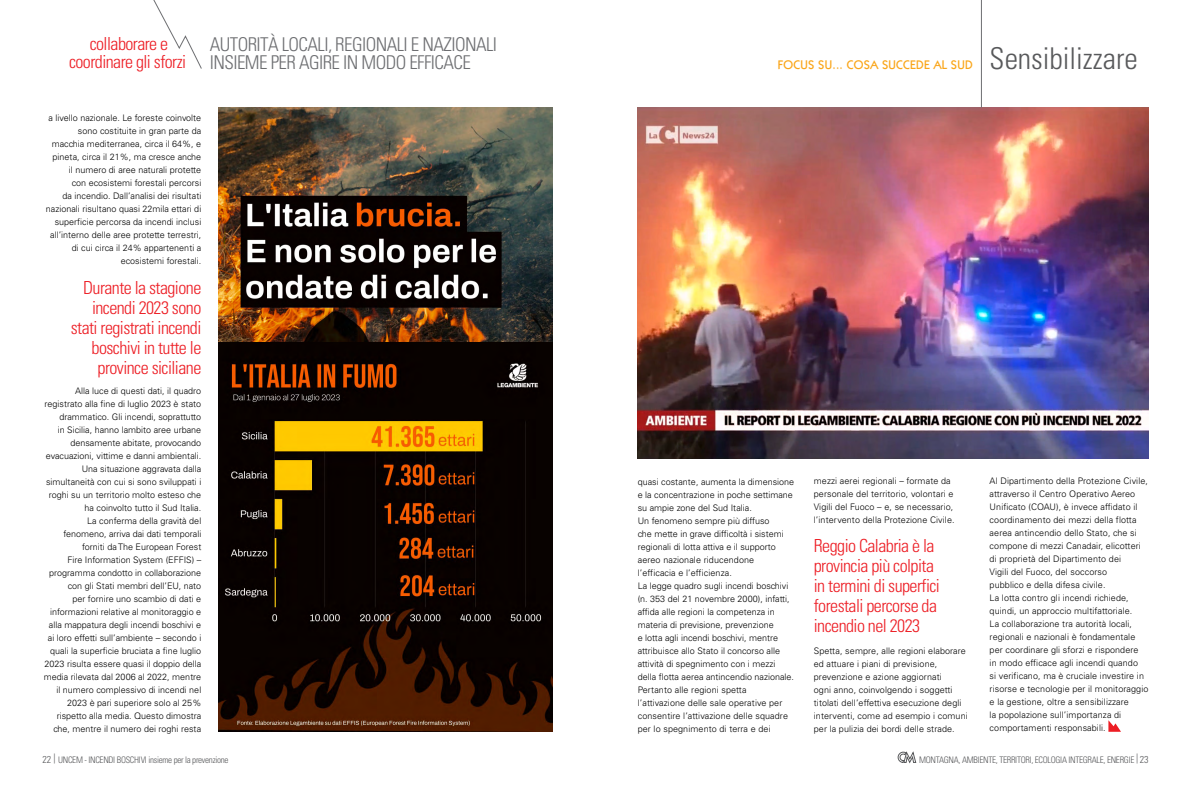
<style>
.page{position:relative;width:1191px;height:794px;background:#fff}
.page>*{position:absolute;margin:0;border:0;box-sizing:border-box;transform-origin:0 0}
.t1{font:300 condensed 30px "Univers";color:#58595b}
.t2{font:300 condensed 19px/18px "Univers";letter-spacing:-.03em;color:#6d6e71}
.t3{font:300 condensed 18px/20px "Univers";letter-spacing:-.03em;color:#ed1d24;text-align:center}
.t4{font:500 12.5px "Kabel IT Cby BT";letter-spacing:.02em;color:#faa61a}
.t5{font:300 9px/13px "Univers";color:#000}
.t6{font:300 condensed 9px "Univers";letter-spacing:-.03em;color:#58595b}
.s1{font-size:10px}
</style>
<div class="page">
<svg style="left:897px;top:751px;width:19px;height:12px"></svg>
<img style="left:218px;top:108px;width:335px;height:624px">
<img style="left:638px;top:108px;width:510px;height:351px">
<svg style="left:1108px;top:720px;width:13px;height:12px"></svg>
<hr style="left:981px;top:0;width:1px;height:108px;background:#6d6e71">
<svg style="left:153px;top:0;width:49px;height:69px"></svg>
<h3 class="t3" style="left:69px;top:34px;width:119px;line-height:18px">collaborare e coordinare gli sforzi</h3>
<h2 class="t2" style="left:210px;top:35px;width:289px">AUTORITÀ LOCALI, REGIONALI E NAZIONALI<br>INSIEME PER AGIRE IN MODO EFFICACE</h2>
<p class="t5" style="left:46px;top:111px;width:157px;text-align:right">a livello nazionale. Le foreste coinvolte sono costituite in gran parte da macchia mediterranea, circa il 64%, e pineta, circa il 21%, ma cresce anche<br>il numero di aree naturali protette<br>con ecosistemi forestali percorsi<br>da incendio. Dall’analisi dei risultati nazionali risultano quasi 22mila ettari di superficie percorsa da incendi inclusi all’interno delle aree protette terrestri, di cui circa il 24% appartenenti a ecosistemi forestali.</p>
<h3 class="t3" style="left:71px;top:277px;width:132px;text-align:right">Durante la stagione incendi 2023 sono stati registrati incendi boschivi in tutte le province siciliane</h3>
<p class="t5" style="left:44px;top:384px;width:159px;text-align:right">Alla luce di questi dati, il quadro registrato alla fine di luglio 2023 è stato drammatico. Gli incendi, soprattutto<br>in Sicilia, hanno lambito aree urbane densamente abitate, provocando evacuazioni, vittime e danni ambientali.<br>Una situazione aggravata dalla simultaneità con cui si sono sviluppati i roghi su un territorio molto esteso che ha coinvolto tutto il Sud Italia.<br>La conferma della gravità del fenomeno, arriva dai dati temporali forniti da The European Forest<br>Fire Information System (EFFIS) – programma condotto in collaborazione con gli Stati membri dell’EU, nato<br>per fornire uno scambio di dati e informazioni relative al monitoraggio e alla mappatura degli incendi boschivi e ai loro effetti sull’ambiente – secondo i quali la superficie bruciata a fine luglio 2023 risulta essere quasi il doppio della media rilevata dal 2006 al 2022, mentre il numero complessivo di incendi nel 2023 è pari superiore solo al 25% rispetto alla media. Questo dimostra che, mentre il numero dei roghi resta</p>
<h3 class="t4" style="left:778px;top:56px;width:196px">FOCUS SU... COSA SUCCEDE AL SUD</h3>
<h1 class="t1" style="left:989px;top:40px;width:150px">Sensibilizzare</h1>
<p class="t5" style="left:638px;top:475px;width:158px">quasi costante, aumenta la dimensione e la concentrazione in poche settimane su ampie zone del Sud Italia.<br>Un fenomeno sempre più diffuso<br>che mette in grave difficoltà i sistemi regionali di lotta attiva e il supporto aereo nazionale riducendone l’efficacia e l’efficienza.<br>La legge quadro sugli incendi boschivi (n. 353 del 21 novembre 2000), infatti, affida alle regioni la competenza in materia di previsione, prevenzione<br>e lotta agli incendi boschivi, mentre attribuisce allo Stato il concorso alle attività di spegnimento con i mezzi della flotta aerea antincendio nazionale.<br>Pertanto alle regioni spetta l’attivazione delle sale operative per consentire l’attivazione delle squadre per lo spegnimento di terra e dei</p>
<p class="t5" style="left:814px;top:475px;width:142px">mezzi aerei regionali – formate da personale del territorio, volontari e Vigili del Fuoco – e, se necessario, l’intervento della Protezione Civile.</p>
<h3 class="t3" style="left:814px;top:535px;width:128px;text-align:left">Reggio Calabria è la provincia più colpita in termini di superfici forestali percorse da incendio nel 2023</h3>
<p class="t5" style="left:814px;top:644px;width:155px">Spetta, sempre, alle regioni elaborare ed attuare i piani di previsione, prevenzione e azione aggiornati<br>ogni anno, coinvolgendo i soggetti titolati dell’effettiva esecuzione degli interventi, come ad esempio i comuni per la pulizia dei bordi delle strade.</p>
<p class="t5" style="left:989px;top:475px;width:160px">Al Dipartimento della Protezione Civile, attraverso il Centro Operativo Aereo Unificato (COAU), è invece affidato il coordinamento dei mezzi della flotta aerea antincendio dello Stato, che si compone di mezzi Canadair, elicotteri di proprietà del Dipartimento dei<br>Vigili del Fuoco, del soccorso<br>pubblico e della difesa civile.<br>La lotta contro gli incendi richiede, quindi, un approccio multifattoriale.<br>La collaborazione tra autorità locali, regionali e nazionali è fondamentale per coordinare gli sforzi e rispondere<br>in modo efficace agli incendi quando<br>si verificano, ma è cruciale investire in risorse e tecnologie per il monitoraggio e la gestione, oltre a sensibilizzare<br>la popolazione sull’importanza di comportamenti responsabili.</p>
<p class="t6" style="left:43px;top:754px;width:187px"><span class="s1">22 </span><sup>|</sup> UNCEM - INCENDI BOSCHIVI insieme per la prevenzione</p>
<p class="t6" style="left:919px;top:754px;width:231px">MONTAGNA, AMBIENTE, TERRITORI, ECOLOGIA INTEGRALE, ENERGIE <sup>|</sup> <span class="s1">23</span></p>
</div>
